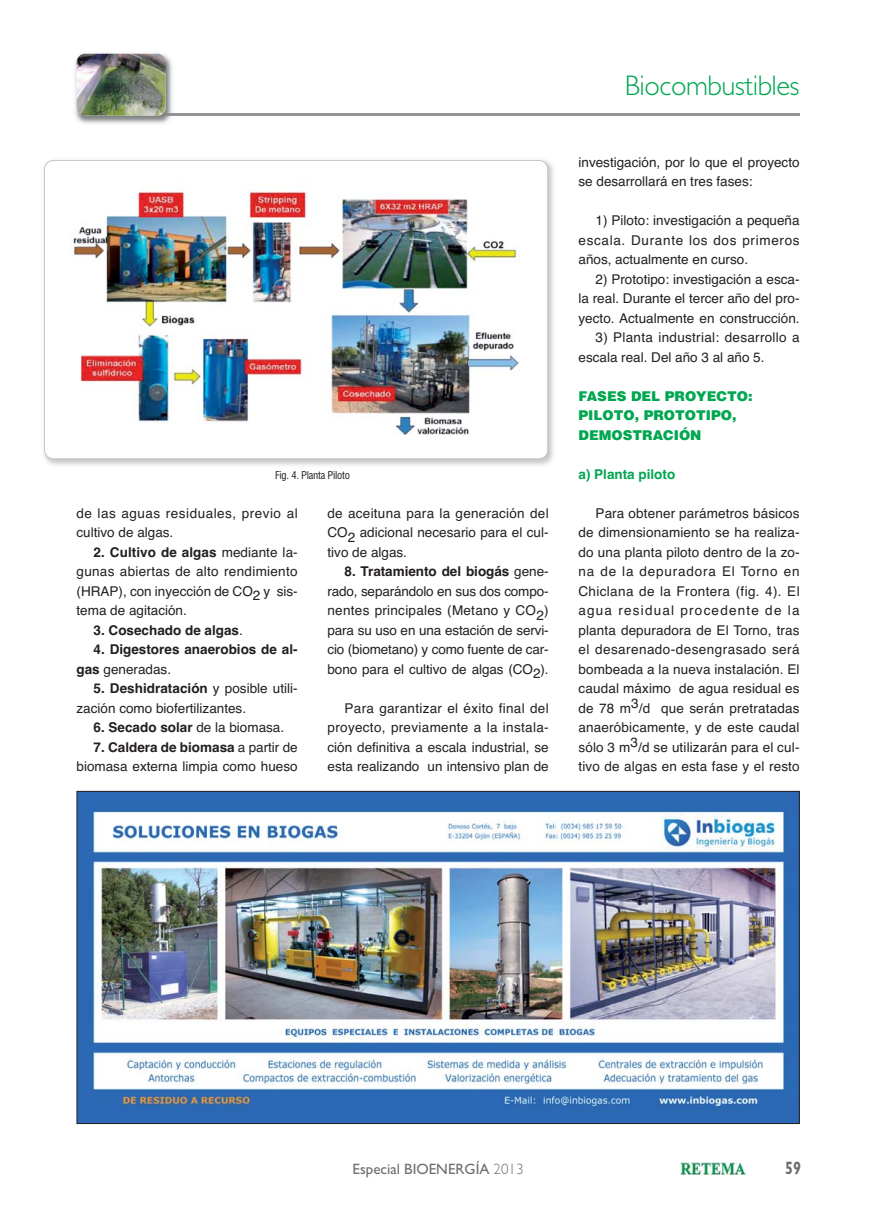
<style>
.page{position:relative;width:872px;height:1212px;background:#fff}
.page>*{position:absolute;margin:0;border:0;box-sizing:border-box;transform-origin:0 0}
.t1{font:300 28.5px "Gill Sans";letter-spacing:-.015em;color:#00a650}
.t2{font:700 18px "Gill Sans";color:#6d6e70;scale:.8 1}
.t3{font:15px "Gill Sans";color:#6d6e70}
.t4{font:13.5px/19.5px "Helvetica";color:#231f20;text-align:justify}
.t5{font:700 13.5px/19.5px "Helvetica";color:#231f20}
.t6{font:13.5px/19.5px "Helvetica";letter-spacing:.025em;color:#231f20}
.t7{font:900 13.5px/19.5px "Helvetica";color:#00a650}
.t8{font:13.5px/19.5px "Helvetica";letter-spacing:.035em;color:#231f20}
.t9{font:700 13.5px "Helvetica";color:#00a650}
.t10{font:condensed 10.5px "Helvetica";letter-spacing:-.03em;color:#231f20}
.s1{font-weight:700}
.s2{font-weight:400}
.s3{font-weight:300}
</style>
<div class="page">
<img style="left:680px;top:1163px;width:65px;height:11px">
<hr style="left:177px;top:113px;width:622px;height:3px;background:#939598">
<img style="left:75px;top:53px;width:98px;height:71px">
<img style="left:92px;top:113px;width:85px;height:3px">
<img style="left:77px;top:54px;width:89px;height:61px;border-radius:9px">
<img style="left:79px;top:793px;width:718px;height:329px">
<img style="left:44px;top:160px;width:510px;height:306px">
<div style="left:45px;top:161px;width:502px;height:297px;background:#fff;border-radius:9px"></div>
<img style="left:70px;top:191px;width:450px;height:244px">
<div style="left:44px;top:160px;width:504px;height:299px;border:2px solid #bbbdc0;border-radius:9px"></div>
<p class="t10" style="left:275px;top:471px;width:76px">Fig. 4. Planta Piloto</p>
<p class="t8" style="left:77px;top:504px;width:223px">de las aguas residuales, previo al cultivo de algas.</p>
<p class="t4" style="left:77px;top:543px;width:223px;text-indent:17px"><span class="s1">2. Cultivo de algas</span> mediante la&shy;gunas abiertas de alto rendimiento (HRAP), con inyección de CO2 y sis&shy;tema de agitación.</p>
<p class="t5" style="left:94px;top:621px;width:151px">3. Cosechado de algas<span class="s2">.</span></p>
<p class="t5" style="left:77px;top:641px;width:223px;text-indent:17px">4. Digestores anaerobios de al&shy;gas <span class="s2">generadas.</span></p>
<p class="t4" style="left:77px;top:680px;width:223px;text-indent:17px"><span class="s1">5. Deshidratación</span> y posible utili&shy;zación como biofertilizantes.</p>
<p class="t5" style="left:94px;top:719px;width:192px">6. Secado solar <span class="s2">de la biomasa.</span></p>
<p class="t4" style="left:77px;top:738px;width:223px;text-align:right"><span class="s1">7. Caldera de biomasa</span> a partir de biomasa externa limpia como hueso</p>
<p class="t4" style="left:327px;top:504px;width:223px">de aceituna para la generación del CO2 adicional necesario para el cul&shy;tivo de algas.</p>
<p class="t4" style="left:327px;top:563px;width:223px;text-indent:17px"><span class="s1">8. Tratamiento del biogás</span> gene&shy;rado, separándolo en sus dos compo&shy;nentes principales (Metano y CO2) para su uso en una estación de servi&shy;cio (biometano) y como fuente de car&shy;bono para el cultivo de algas (CO2).</p>
<p class="t4" style="left:327px;top:699px;width:223px;text-indent:17px">Para garantizar el éxito final del proyecto, previamente a la instala&shy;ción definitiva a escala industrial, se esta realizando un intensivo plan de</p>
<h1 class="t1" style="left:625px;top:75px;width:176px">Biocombustibles</h1>
<p class="t4" style="left:578px;top:153px;width:223px">investigación, por lo que el proyecto se desarrollará en tres fases:</p>
<p class="t4" style="left:578px;top:212px;width:223px;text-indent:17px">1) Piloto: investigación a pequeña escala. Durante los dos primeros años, actualmente en curso.</p>
<p class="t4" style="left:578px;top:270px;width:223px;text-indent:17px">2) Prototipo: investigación a esca&shy;la real. Durante el tercer año del pro&shy;yecto. Actualmente en construcción.</p>
<p class="t6" style="left:578px;top:329px;width:223px;text-indent:17px">3) Planta industrial: desarrollo a escala real. Del año 3 al año 5.</p>
<p class="t7" style="left:578px;top:387px;width:175px">FASES DEL PROYECTO:<br>PILOTO, PROTOTIPO,<br>DEMOSTRACIÓN</p>
<p class="t9" style="left:578px;top:469px;width:98px">a) Planta piloto</p>
<p class="t4" style="left:578px;top:504px;width:223px;text-indent:17px">Para obtener parámetros básicos de dimensionamiento se ha realiza&shy;do una planta piloto dentro de la zo&shy;na de la depuradora El Torno en Chiclana de la Frontera (fig. 4). El agua residual procedente de la planta depuradora de El Torno, tras el desarenado-desengrasado será bombeada a la nueva instalación. El caudal máximo de agua residual es de 78 m3/d que serán pretratadas anaeróbicamente, y de este caudal sólo 3 m3/d se utilizarán para el cul&shy;tivo de algas en esta fase y el resto</p>
<p class="t3" style="left:352px;top:1164px;width:172px">Especial BIOENERGÍA <span class="s3">2013</span></p>
<h2 class="t2" style="left:785px;top:1161px;width:21px">59</h2>
</div>
